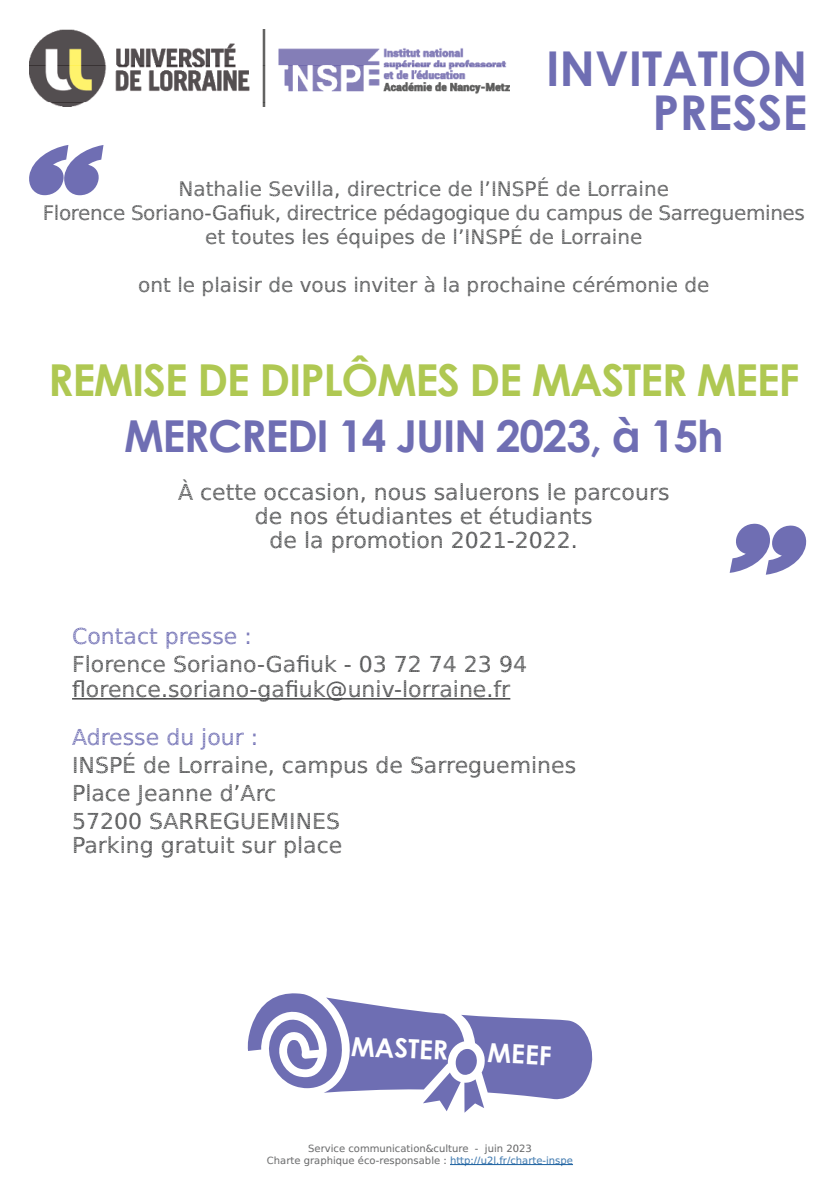
<style>
.page{position:relative;width:840px;height:1191px;background:#fff}
.page>*{position:absolute;margin:0;border:0;box-sizing:border-box;transform-origin:0 0}
.t1{font:700 48px "Century Gothic";color:#6f6eb3}
.t2{font:700 44px "Century Gothic";letter-spacing:-.03em;color:#afc852}
.t3{font:700 44px "Century Gothic";letter-spacing:-.03em;color:#6f6eb3}
.t4{font:700 26.4px "Century Gothic";color:#fff}
.t5{font:22px/24px "Spranq eco sans";color:#4b4c4d}
.t6{font:22px "Spranq eco sans";color:#6f6eb3}
.t7{font:20px "Spranq eco sans";color:#4b4c4d}
.t8{font:20px "Spranq eco sans";letter-spacing:-.02em;color:#4b4c4d}
.t9{font:10px "Spranq eco sans";color:#4b4c4d}
.s1{color:#175d9e}
</style>
<div class="page">
<svg style="left:729px;top:523px;width:77px;height:52px"></svg>
<hr style="left:72px;top:698px;width:438px;height:1px;background:#4b4c4d">
<hr style="left:450px;top:1164px;width:122px;height:1px;background:#175d9e">
<svg style="left:247px;top:993px;width:346px;height:119px"></svg>
<svg style="left:29px;top:145px;width:74px;height:50px"></svg>
<img style="left:29px;top:29px;width:480px;height:78px">
<p class="t1" style="left:545px;top:32px;width:263px">INVITATION</p>
<p class="t1" style="left:652px;top:76px;width:156px">PRESSE</p>
<p class="t7" style="left:178px;top:176px;width:492px">Nathalie Sevilla, directrice de l’INSPÉ de Lorraine</p>
<p class="t8" style="left:43px;top:200px;width:763px">Florence Soriano-Gafiuk, directrice pédagogique du campus de Sarreguemines</p>
<p class="t7" style="left:205px;top:224px;width:438px">et toutes les équipes de l’INSPÉ de Lorraine</p>
<p class="t7" style="left:138px;top:272px;width:572px">ont le plaisir de vous inviter à la prochaine cérémonie de</p>
<p class="t2" style="left:48px;top:347px;width:752px">REMISE DE DIPLÔMES DE MASTER MEEF</p>
<p class="t3" style="left:124px;top:403px;width:600px">MERCREDI 14 JUIN 2023, à 15h</p>
<p class="t5" style="left:178px;top:480px;width:492px">À cette occasion, nous saluerons le parcours</p>
<p class="t5" style="left:255px;top:504px;width:339px">de nos étudiantes et étudiants</p>
<p class="t5" style="left:269px;top:528px;width:309px">de la promotion 2021-2022.</p>
<p class="t6" style="left:72px;top:623px;width:181px">Contact presse :</p>
<p class="t5" style="left:72px;top:652px;width:456px">Florence Soriano-Gafiuk - 03 72 74 23 94 florence.soriano-gafiuk@univ-lorraine.fr</p>
<p class="t6" style="left:72px;top:723px;width:188px">Adresse du jour :</p>
<p class="t5" style="left:72px;top:752px;width:505px">INSPÉ de Lorraine, campus de Sarreguemines</p>
<p class="t5" style="left:72px;top:780px;width:206px">Place Jeanne d’Arc</p>
<p class="t5" style="left:72px;top:808px;width:269px">57200 SARREGUEMINES</p>
<p class="t5" style="left:72px;top:832px;width:272px">Parking gratuit sur place</p>
<p class="t4" style="left:352px;top:1025px;width:99px;rotate:3deg">MASTER</p>
<p class="t4" style="left:488px;top:1032px;width:65px;rotate:3deg">MEEF</p>
<p class="t9" style="left:308px;top:1141px;width:225px">Service communication&amp;culture - juin 2023</p>
<p class="t9" style="left:267px;top:1153px;width:307px">Charte graphique éco-responsable : <span class="s1">http://u2l.fr/charte-inspe</span></p>
</div>
